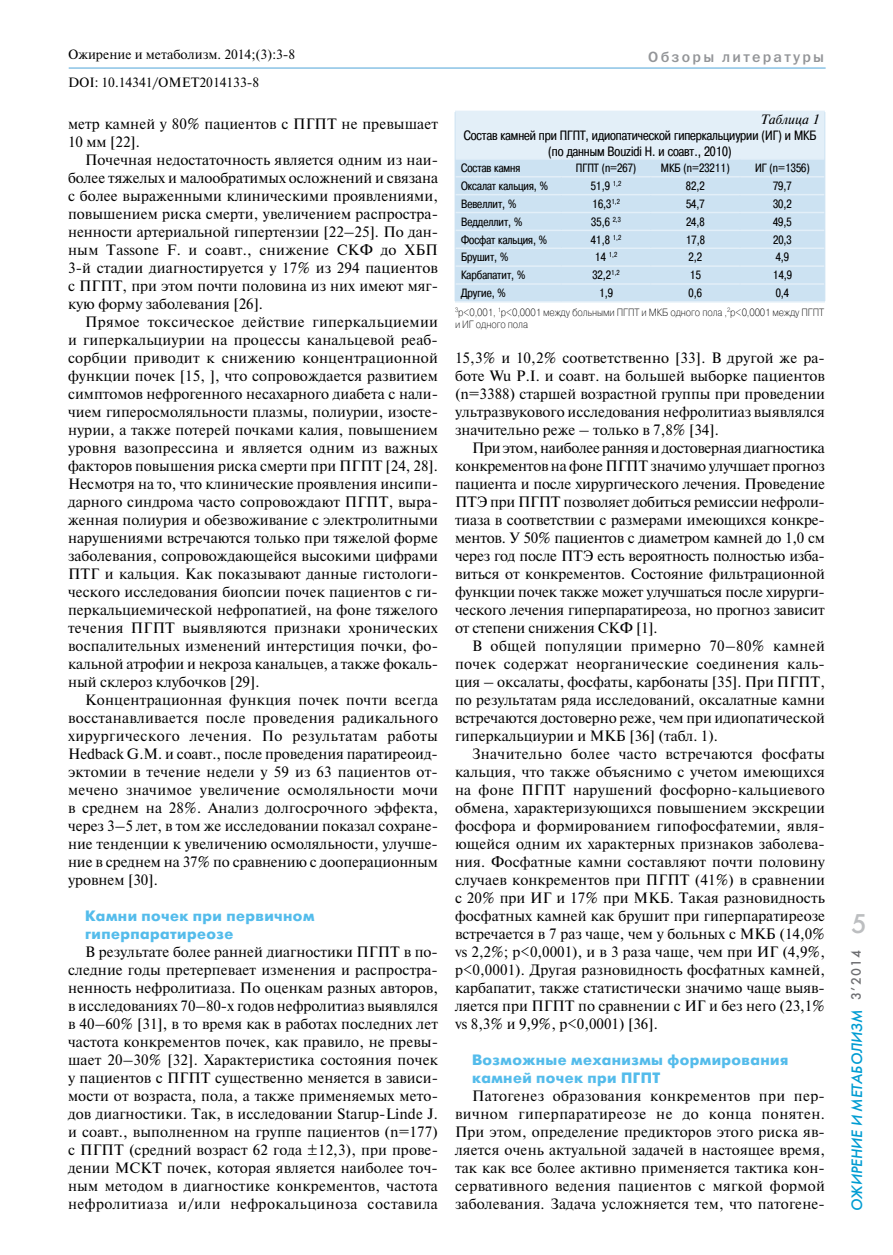
<style>
.page{position:relative;width:893px;height:1255px;background:#fff}
.page>*{position:absolute;margin:0;border:0;box-sizing:border-box;transform-origin:0 0}
.t1{font:27px "Futura Futuris C";color:#bcbec0}
.t2{font:15px/18px "Newton C";color:#000;text-align:justify}
.t3{font:700 15px/18px "Futura Futuris C";letter-spacing:.03em;color:#54bceb}
.t4{font:italic 15px "Futura Futuris C";color:#009cd2}
.t5{font:15px "Franklin Gothic Medium C";letter-spacing:.15em;color:#939598}
.t6{font:13.5px/16.2px "Pragmatica Cond C";letter-spacing:-.005em;color:#000;text-align:center}
.t7{font:13.5px "Newton C";color:#000}
.t8{font:italic 13.5px "Newton C";color:#000}
.t9{font:13.5px "Futura Futuris C";color:#6d6e71}
.t10{font:12px "Pragmatica Cond C";color:#000}
.t11{font:10.5px/12.6px "Pragmatica Light C";letter-spacing:-.01em;color:#000;scale:.9 1}
.t12{font:7.2px "Pragmatica Cond C";color:#000}
.s1{font-size:12px}
</style>
<div class="page">
<hr style="left:69px;top:67px;width:757px;height:2px;background:#89c3e5">
<hr style="left:455px;top:301px;width:370px;height:1px;background:#e3eff8">
<svg style="left:455px;top:111px;width:371px;height:190px;background:#d3e6f3"></svg>
<p class="t7" style="left:68px;top:50px;width:229px">Ожирение и метаболизм. 2014;(3):3-8</p>
<p class="t7" style="left:68px;top:77px;width:193px">DOI: 10.14341/OMET2014133-8</p>
<p class="t2" style="left:68px;top:116px;width:371px">метр камней у 80% пациентов с ПГПТ не превышает<br>10 мм [22].</p>
<p class="t2" style="left:68px;top:152px;width:371px;text-indent:17px">Почечная недостаточность является одним из наи&shy;более тяжелых и малообратимых осложнений и связана с более выраженными клиническими проявлениями, повышением риска смерти, увеличением распростра&shy;ненности артериальной гипертензии [22–25]. По дан&shy;ным Tassone F. и соавт., снижение СКФ до ХБП 3-й стадии диагностируется у 17% из 294 пациентов с ПГПТ, при этом почти половина из них имеют мяг&shy;кую форму заболевания [26].</p>
<p class="t2" style="left:68px;top:314px;width:371px;text-indent:17px">Прямое токсическое действие гиперкальциемии и гиперкальциурии на процессы канальцевой реаб&shy;сорбции приводит к снижению концентрационной функции почек [15, ], что сопровождается развитием симптомов нефрогенного несахарного диабета с нали&shy;чием гиперосмоляльности плазмы, полиурии, изосте&shy;нурии, а также потерей почками калия, повышением уровня вазопрессина и является одним из важных факторов повышения риска смерти при ПГПТ [24, 28].<br>Несмотря на то, что клинические проявления инсипи&shy;дарного синдрома часто сопровождают ПГПТ, выра&shy;женная полиурия и обезвоживание с электролитными нарушениями встречаются только при тяжелой форме заболевания, сопровождающейся высокими цифрами ПТГ и кальция. Как показывают данные гистологи&shy;ческого исследования биопсии почек пациентов с ги&shy;перкальциемической нефропатией, на фоне тяжелого течения ПГПТ выявляются признаки хронических воспалительных изменений интерстиция почки, фо&shy;кальной атрофии и некроза канальцев, а также фокаль&shy;ный склероз клубочков [29].</p>
<p class="t2" style="left:68px;top:692px;width:371px;text-indent:17px">Концентрационная функция почек почти всегда восстанавливается после проведения радикального хирургического лечения. По результатам работы Hedback G.М. и соавт., после проведения паратиреоид&shy;эктомии в течение недели у 59 из 63 пациентов от&shy;мечено значимое увеличение осмоляльности мочи в среднем на 28%. Анализ долгосрочного эффекта, через 3–5 лет, в том же исследовании показал сохране&shy;ние тенденции к увеличению осмоляльности, улучше&shy;ние в среднем на 37% по сравнению с дооперационным уровнем [30].</p>
<p class="t3" style="left:85px;top:908px;width:231px">Камни почек при первичном гиперпаратиреозе</p>
<p class="t2" style="left:68px;top:944px;width:372px;text-indent:17px">В результате более ранней диагностики ПГПТ в по&shy;следние годы претерпевает изменения и распростра&shy;ненность нефролитиаза. По оценкам разных авторов, в исследованиях 70–80-х годов нефролитиаз выявлялся в 40–60% [31], в то время как в работах последних лет частота конкрементов почек, как правило, не превы&shy;шает 20–30% [32]. Характеристика состояния почек у пациентов с ПГПТ существенно меняется в зависи&shy;мости от возраста, пола, а также применяемых мето&shy;дов диагностики. Так, в исследовании Starup-Linde J. и соавт., выполненном на группе пациентов (n=177) с ПГПТ (средний возраст 62 года ±12,3), при прове&shy;дении МСКТ почек, которая является наиболее точ&shy;ным методом в диагностике конкрементов, частота нефролитиаза и/или нефрокальциноза составила</p>
<p class="t5" style="left:648px;top:52px;width:177px">Обзоры литературы</p>
<p class="t8" style="left:760px;top:114px;width:60px">Таблица 1</p>
<p class="t6" style="left:464px;top:128px;width:354px">Состав камней при ПГПТ, идиопатической гиперкальциурии (ИГ) и МКБ (по данным Bouzidi Н. и соавт., 2010)</p>
<p class="t10" style="left:461px;top:163px;width:61px">Состав камня</p>
<p class="t10" style="left:576px;top:163px;width:62px">ПГПТ (n=267)</p>
<p class="t10" style="left:661px;top:163px;width:70px">МКБ (n=23211)</p>
<p class="t10" style="left:755px;top:163px;width:56px">ИГ (n=1356)</p>
<p class="t10" style="left:461px;top:181px;width:88px">Оксалат кальция, %</p>
<p class="t10" style="left:591px;top:181px;width:32px">51,9 <sup>1,2</sup></p>
<p class="t10" style="left:686px;top:181px;width:20px">82,2</p>
<p class="t10" style="left:773px;top:181px;width:20px">79,7</p>
<p class="t10" style="left:461px;top:199px;width:57px">Вевеллит, %</p>
<p class="t10" style="left:592px;top:199px;width:29px">16,3<sup>1,2</sup></p>
<p class="t10" style="left:686px;top:199px;width:20px">54,7</p>
<p class="t10" style="left:773px;top:199px;width:20px">30,2</p>
<p class="t10" style="left:461px;top:217px;width:63px">Ведделлит, %</p>
<p class="t10" style="left:591px;top:217px;width:31px">35,6 <sup>2,3</sup></p>
<p class="t10" style="left:686px;top:217px;width:20px">24,8</p>
<p class="t10" style="left:773px;top:217px;width:20px">49,5</p>
<p class="t10" style="left:461px;top:235px;width:88px">Фосфат кальция, %</p>
<p class="t10" style="left:591px;top:235px;width:32px">41,8 <sup>1,2</sup></p>
<p class="t10" style="left:686px;top:235px;width:21px">17,8</p>
<p class="t10" style="left:773px;top:235px;width:20px">20,3</p>
<p class="t10" style="left:461px;top:253px;width:49px">Брушит, %</p>
<p class="t12" style="left:595px;top:252px;width:24px"><span class="s1">14</span> 1,2</p>
<p class="t10" style="left:689px;top:253px;width:15px">2,2</p>
<p class="t10" style="left:776px;top:253px;width:15px">4,9</p>
<p class="t10" style="left:461px;top:271px;width:66px">Карбапатит, %</p>
<p class="t10" style="left:592px;top:271px;width:29px">32,2<sup>1,2</sup></p>
<p class="t10" style="left:690px;top:271px;width:13px">15</p>
<p class="t10" style="left:773px;top:271px;width:21px">14,9</p>
<p class="t10" style="left:461px;top:288px;width:46px">Другие, %</p>
<p class="t10" style="left:599px;top:288px;width:16px">1,9</p>
<p class="t10" style="left:689px;top:288px;width:15px">0,6</p>
<p class="t10" style="left:776px;top:288px;width:15px">0,4</p>
<p class="t11" style="left:455px;top:307px;width:412px"><sup>3</sup>р&lt;0,001, <sup>1</sup>р&lt;0,0001 между больными ПГПТ и МКБ одного пола ,<sup>2</sup>р&lt;0,0001 между ПГПТ и ИГ одного пола</p>
<p class="t2" style="left:455px;top:350px;width:371px">15,3% и 10,2% соответственно [33]. В другой же ра&shy;боте Wu Р.I. и соавт. на большей выборке пациентов (n=3388) старшей возрастной группы при проведении ультразвукового исследования нефролитиаз выявлялся значительно реже – только в 7,8% [34].</p>
<p class="t2" style="left:455px;top:440px;width:371px;text-indent:17px">При этом, наиболее ранняя и достоверная диагностика конкрементов на фоне ПГПТ значимо улучшает прогноз пациента и после хирургического лечения. Проведение ПТЭ при ПГПТ позволяет добиться ремиссии нефроли&shy;тиаза в соответствии с размерами имеющихся конкре&shy;ментов. У 50% пациентов с диаметром камней до 1,0 см через год после ПТЭ есть вероятность полностью изба&shy;виться от конкрементов. Состояние фильтрационной функции почек также может улучшаться после хирурги&shy;ческого лечения гиперпара тиреоза, но прогноз зависит от степени снижения СКФ [1].</p>
<p class="t2" style="left:455px;top:638px;width:371px;text-indent:17px">В общей популяции примерно 70–80% камней почек содержат неорганические соединения каль&shy;ция – оксалаты, фосфаты, карбонаты [35]. При ПГПТ, по результатам ряда исследований, оксалатные камни встречаются достоверно реже, чем при идиопатической гиперкальциурии и МКБ [36] (табл. 1).</p>
<p class="t2" style="left:455px;top:746px;width:371px;text-indent:17px">Значительно более часто встречаются фосфаты кальция, что также объяснимо с учетом имеющихся на фоне ПГПТ нарушений фосфорно-кальциевого обмена, характеризующихся повышением экскреции фосфора и формированием гипофосфатемии, явля&shy;ющейся одним их характерных признаков заболева&shy;ния. Фосфатные камни составляют почти половину случаев конкрементов при ПГПТ (41%) в сравнении с 20% при ИГ и 17% при МКБ. Такая разновидность фосфатных камней как брушит при гиперпаратиреозе встречается в 7 раз чаще, чем у больных с МКБ (14,0% vs 2,2%; р&lt;0,0001), и в 3 раза чаще, чем при ИГ (4,9%, р&lt;0,0001). Другая разновидность фосфатных камней, карбапатит, также статистически значимо чаще выяв&shy;ляется при ПГПТ по сравнении с ИГ и без него (23,1% vs 8,3% и 9,9%, р&lt;0,0001) [36].</p>
<p class="t3" style="left:472px;top:1052px;width:318px">Возможные механизмы формирования камней почек при ПГПТ</p>
<p class="t2" style="left:455px;top:1088px;width:371px;text-indent:17px">Патогенез образования конкрементов при пер&shy;вичном гиперпаратиреозе не до конца понятен.<br>При этом, определение предикторов этого риска яв&shy;ляется очень актуальной задачей в настоящее время, так как все более активно применяется тактика кон&shy;сервативного ведения пациентов с мягкой формой заболевания. Задача усложняется тем, что патогене-</p>
<h1 class="t1" style="left:851px;top:913px;width:17px">5</h1>
<p class="t9" style="left:851px;top:1000px;width:52px;rotate:-90deg">3’2014</p>
<p class="t4" style="left:851px;top:1210px;width:203px;rotate:-90deg">ОЖИРЕНИЕ И МЕТАБОЛИЗМ</p>
</div>
